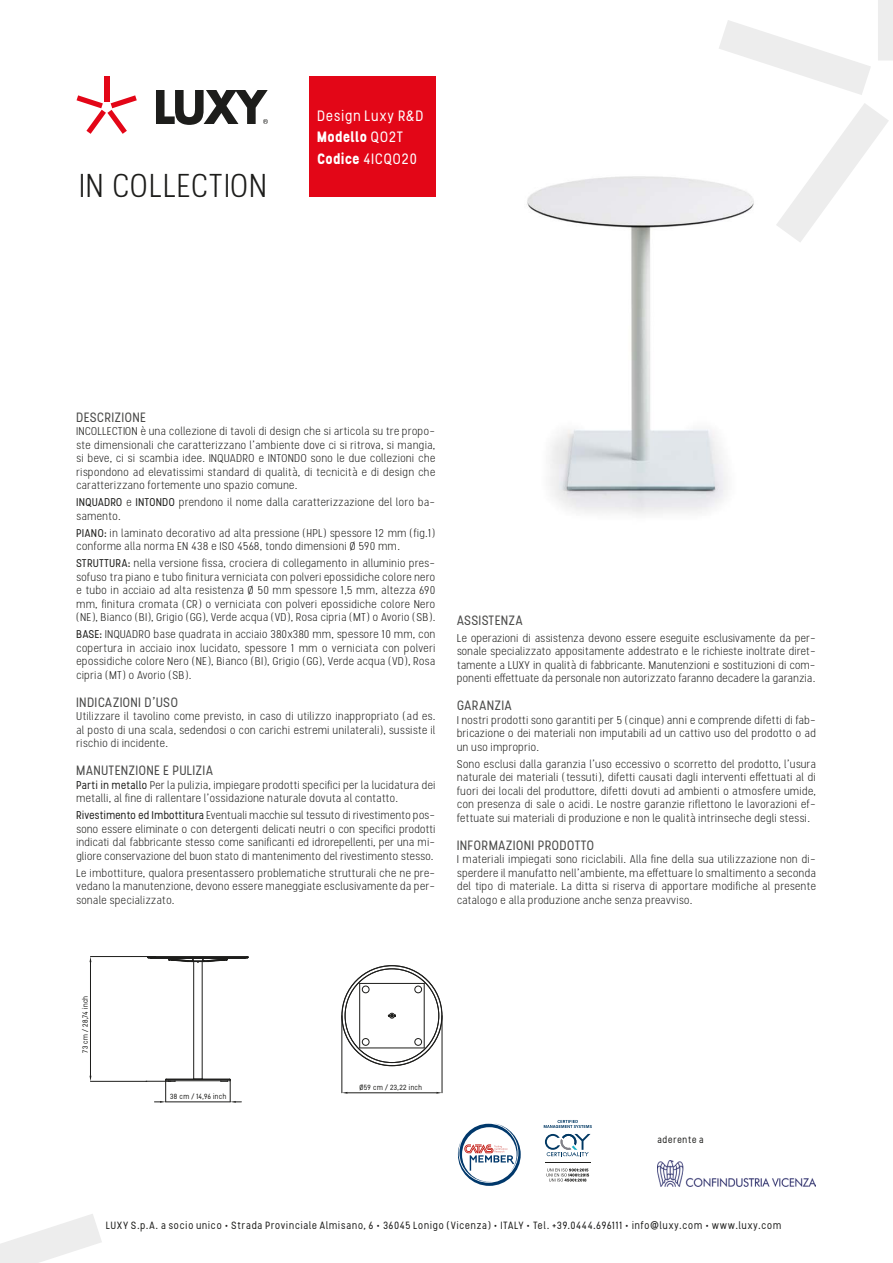
<style>
.page{position:relative;width:893px;height:1263px;background:#fff}
.page>*{position:absolute;margin:0;border:0;box-sizing:border-box;transform-origin:0 0}
.t1{font:300 33px "Stellar";color:#1d1d1b}
.t2{font:15px/21.5px "Stellar";letter-spacing:.015em;color:#fff}
.t3{font:13.5px "Stellar";color:#4a4a49}
.t4{font:300 11.25px/13.5px "Stellar";letter-spacing:-.01em;color:#1d1d1b;text-align:justify}
.t5{font:10.5px "Stellar";letter-spacing:.03em;color:#1d1d1b}
.t6{font:9.75px "Stellar";letter-spacing:.035em;color:#1d1d1b}
.t7{font:7.5px "Stellar";letter-spacing:-.02em;color:#1d1d1b}
.s1{font-weight:700}
.s2{font-weight:400}
</style>
<div class="page">
<svg style="left:156px;top:90px;width:112px;height:35px"></svg>
<div style="left:104px;top:77px;width:5px;height:25px;background:#e30617"></div>
<svg style="left:77px;top:95px;width:60px;height:39px"></svg>
<svg style="left:0;top:1214px;width:102px;height:49px"></svg>
<img style="left:657px;top:1160px;width:159px;height:26px">
<svg style="left:458px;top:1123px;width:63px;height:63px"></svg>
<svg style="left:544px;top:1120px;width:48px;height:8px"></svg>
<svg style="left:545px;top:1134px;width:45px;height:22px"></svg>
<hr style="left:545px;top:1162px;width:45px;height:1px;background:#1d1d1b">
<svg style="left:546px;top:1168px;width:43px;height:13px"></svg>
<img style="left:527px;top:176px;width:227px;height:338px">
<div style="left:309px;top:77px;width:127px;height:120px;background:#e30617"></div>
<div style="left:415px;top:1038px;width:7px;height:7px;border:1px solid #1d1d1b;border-radius:50%"></div>
<div style="left:362px;top:1038px;width:7px;height:7px;border:1px solid #1d1d1b;border-radius:50%"></div>
<div style="left:415px;top:986px;width:7px;height:7px;border:1px solid #1d1d1b;border-radius:50%"></div>
<div style="left:362px;top:986px;width:7px;height:7px;border:1px solid #1d1d1b;border-radius:50%"></div>
<hr style="left:360px;top:983px;width:64px;height:1px;background:#1d1d1b">
<hr style="left:424px;top:983px;width:1px;height:65px;background:#1d1d1b">
<hr style="left:360px;top:1048px;width:64px;height:1px;background:#1d1d1b">
<hr style="left:359px;top:983px;width:1px;height:65px;background:#1d1d1b">
<svg style="left:388px;top:1013px;width:8px;height:5px"></svg>
<hr style="left:342px;top:1016px;width:1px;height:77px;background:#1d1d1b">
<hr style="left:442px;top:1016px;width:1px;height:77px;background:#1d1d1b">
<hr style="left:347px;top:1092px;width:89px;height:1px;background:#1d1d1b">
<svg style="left:436px;top:1092px;width:6px;height:2px"></svg>
<hr style="left:166px;top:1101px;width:64px;height:1px;background:#1d1d1b">
<hr style="left:166px;top:1079px;width:64px;height:1px;background:#1d1d1b">
<hr style="left:166px;top:1080px;width:64px;height:1px;background:#1d1d1b">
<svg style="left:146px;top:1078px;width:30px;height:25px"></svg>
<svg style="left:221px;top:1078px;width:20px;height:25px"></svg>
<hr style="left:202px;top:961px;width:1px;height:117px;background:#1d1d1b">
<hr style="left:193px;top:961px;width:1px;height:117px;background:#1d1d1b">
<svg style="left:168px;top:959px;width:60px;height:4px"></svg>
<hr style="left:90px;top:1081px;width:57px;height:1px;background:#1d1d1b">
<hr style="left:90px;top:956px;width:42px;height:1px;background:#1d1d1b">
<hr style="left:90px;top:962px;width:1px;height:114px;background:#1d1d1b">
<hr style="left:151px;top:958px;width:94px;height:1px;background:#1d1d1b">
<hr style="left:149px;top:956px;width:98px;height:1px;background:#1d1d1b">
<hr style="left:149px;top:957px;width:98px;height:1px;background:#1d1d1b">
<svg style="left:132px;top:956px;width:19px;height:3px"></svg>
<svg style="left:719px;top:20px;width:152px;height:75px"></svg>
<div style="left:878px;top:0;width:15px;height:61px;background:#ededed"></div>
<svg style="left:776px;top:103px;width:113px;height:139px"></svg>
<h1 class="t1" style="left:80px;top:166px;width:190px">IN COLLECTION</h1>
<h2 class="t2" style="left:317px;top:105px;width:108px">Design Luxy R&amp;D<br><span class="s1">Modello</span> QO2T<br><span class="s1">Codice</span> 4ICQO20</h2>
<p class="t3" style="left:77px;top:409px;width:72px">DESCRIZIONE</p>
<p class="t4" style="left:77px;top:425px;width:361px">INCOLLECTION è una collezione di tavoli di design che si articola su tre propo&shy;ste dimensionali che caratterizzano l’ambiente dove ci si ritrova, si mangia, si beve, ci si scambia idee. INQUADRO e INTONDO sono le due collezioni che rispondono ad elevatissimi standard di qualità, di tecnicità e di design che caratterizzano fortemente uno spazio comune.</p>
<p class="t4" style="left:77px;top:496px;width:361px"><span class="s2">INQUADRO</span> e <span class="s2">INTONDO</span> prendono il nome dalla caratterizzazione del loro ba&shy;samento.</p>
<p class="t4" style="left:77px;top:526px;width:361px"><span class="s2">PIANO:</span> in laminato decorativo ad alta pressione (HPL) spessore 12 mm (fig.1) conforme alla norma EN 438 e ISO 4568, tondo dimensioni Ø 590 mm.</p>
<p class="t4" style="left:77px;top:557px;width:361px"><span class="s2">STRUTTURA:</span> nella versione fissa, crociera di collegamento in alluminio pres&shy;sofuso tra piano e tubo finitura verniciata con polveri epossidiche colore nero e tubo in acciaio ad alta resistenza Ø 50 mm spessore 1,5 mm, altezza 690 mm, finitura cromata (CR) o verniciata con polveri epossidiche colore Nero (NE), Bianco (BI), Grigio (GG), Verde acqua (VD), Rosa cipria (MT) o Avorio (SB).</p>
<p class="t4" style="left:77px;top:627px;width:361px"><span class="s2">BASE:</span> INQUADRO base quadrata in acciaio 380x380 mm, spessore 10 mm, con copertura in acciaio inox lucidato, spessore 1 mm o verniciata con polveri epossidiche colore Nero (NE), Bianco (BI), Grigio (GG), Verde acqua (VD), Rosa cipria (MT) o Avorio (SB).</p>
<p class="t3" style="left:77px;top:694px;width:104px">INDICAZIONI D’USO</p>
<p class="t4" style="left:77px;top:710px;width:361px">Utilizzare il tavolino come previsto, in caso di utilizzo inappropriato (ad es. al posto di una scala, sedendosi o con carichi estremi unilaterali), sussiste il rischio di incidente.</p>
<p class="t3" style="left:77px;top:763px;width:139px">MANUTENZIONE E PULIZIA</p>
<p class="t4" style="left:77px;top:778px;width:361px"><span class="s2">Parti in metallo</span> Per la pulizia, impiegare prodotti specifici per la lucidatura dei metalli, al fine di rallentare l’ossidazione naturale dovuta al contatto.</p>
<p class="t4" style="left:77px;top:809px;width:361px"><span class="s2">Rivestimento ed Imbottitura</span> Eventuali macchie sul tessuto di rivestimento pos&shy;sono essere eliminate o con detergenti delicati neutri o con specifici prodotti indicati dal fabbricante stesso come sanificanti ed idrorepellenti, per una mi&shy;gliore conservazione del buon stato di mantenimento del rivestimento stesso.</p>
<p class="t4" style="left:77px;top:866px;width:361px">Le imbottiture, qualora presentassero problematiche strutturali che ne pre&shy;vedano la manutenzione, devono essere maneggiate esclusivamente da per&shy;sonale specializzato.</p>
<p class="t3" style="left:457px;top:612px;width:68px">ASSISTENZA</p>
<p class="t4" style="left:457px;top:631px;width:361px">Le operazioni di assistenza devono essere eseguite esclusivamente da per&shy;sonale specializzato appositamente addestrato e le richieste inoltrate diret&shy;tamente a LUXY in qualità di fabbricante. Manutenzioni e sostituzioni di com&shy;ponenti effettuate da personale non autorizzato faranno decadere la garanzia.</p>
<p class="t3" style="left:457px;top:697px;width:57px">GARANZIA</p>
<p class="t4" style="left:457px;top:713px;width:361px">I nostri prodotti sono garantiti per 5 (cinque) anni e comprende difetti di fab&shy;bricazione o dei materiali non imputabili ad un cattivo uso del prodotto o ad un uso improprio.</p>
<p class="t4" style="left:457px;top:757px;width:361px">Sono esclusi dalla garanzia l’uso eccessivo o scorretto del prodotto, l’usura naturale dei materiali (tessuti), difetti causati dagli interventi effettuati al di fuori dei locali del produttore, difetti dovuti ad ambienti o atmosfere umide, con presenza di sale o acidi. Le nostre garanzie riflettono le lavorazioni ef&shy;fettuate sui materiali di produzione e non le qualità intrinseche degli stessi.</p>
<p class="t3" style="left:457px;top:837px;width:139px">INFORMAZIONI PRODOTTO</p>
<p class="t4" style="left:457px;top:853px;width:361px">I materiali impiegati sono riciclabili. Alla fine della sua utilizzazione non di&shy;sperdere il manufatto nell’ambiente, ma effettuare lo smaltimento a seconda del tipo di materiale. La ditta si riserva di apportare modifiche al presente catalogo e alla produzione anche senza preavviso.</p>
<p class="t7" style="left:81px;top:1053px;width:59px;rotate:-90deg">73 cm / 28,74 inch</p>
<p class="t7" style="left:170px;top:1092px;width:58px">38 cm / 14,96 inch</p>
<p class="t7" style="left:359px;top:1083px;width:65px">Ø59 cm / 23,22 inch</p>
<p class="t6" style="left:657px;top:1134px;width:48px">aderente a</p>
<p class="t5" style="left:106px;top:1219px;width:677px">LUXY S.p.A. a socio unico • Strada Provinciale Almisano, 6 • 36045 Lonigo (Vicenza) • ITALY • Tel. +39.0444.696111 • info@luxy.com • www.luxy.com</p>
</div>
